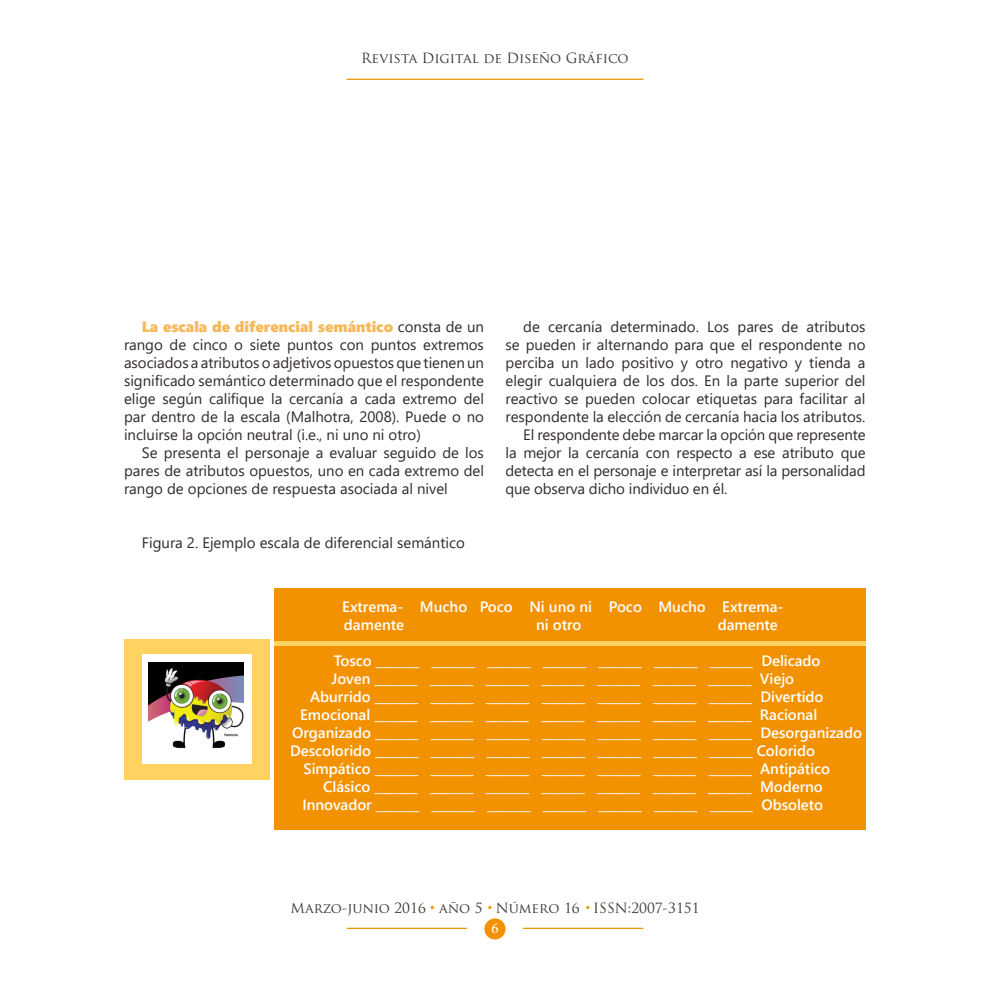
<style>
.page{position:relative;width:990px;height:990px;background:#fff}
.page>*{position:absolute;margin:0;border:0;box-sizing:border-box;transform-origin:0 0}
.Cuerpo{font:15px/18px "Segoe UI";color:#302a28;text-align:justify}
.Cuerpo-2{font:600 15px "Segoe UI";color:#fff}
.t1{font:15px "Minion Pro";color:#fff}
.t2{font:13.75px "Trajan Pro";color:#3b3532}
.s1{font-family:"Segoe UI Black";color:#f7b859}
</style>
<div class="page">
<div style="left:484px;top:918px;width:22px;height:22px;background:#f39200;border-radius:50%"></div>
<hr style="left:347px;top:79px;width:296px;height:1px;background:#f39200">
<hr style="left:347px;top:928px;width:120px;height:1px;background:#f39200">
<hr style="left:523px;top:928px;width:120px;height:1px;background:#f39200">
<div style="left:275px;top:588px;width:591px;height:241px;background:#f39200"></div>
<div style="left:124px;top:639px;width:145px;height:141px;background:#ffd261"></div>
<div style="left:275px;top:641px;width:591px;height:5px;background:#ffd261"></div>
<div style="left:142px;top:654px;width:110px;height:110px;background:#fff"></div>
<img style="left:149px;top:662px;width:94px;height:87px">
<p class="t2" style="left:361px;top:50px;width:269px">Revista Digital de Diseño Gráfico</p>
<p class="Cuerpo" style="left:124px;top:318px;width:362px;text-indent:18px"><span class="s1">La escala de diferencial semántico</span> consta de un rango de cinco o siete puntos con puntos extremos asociados a atributos o adjetivos opuestos que tienen un significado semántico determinado que el respondente elige según califique la cercanía a cada extremo del par dentro de la escala (Malhotra, 2008). Puede o no incluirse la opción neutral (i.e., ni uno ni otro)</p>
<p class="Cuerpo" style="left:124px;top:444px;width:361px;text-indent:18px">Se presenta el personaje a evaluar seguido de los pares de atributos opuestos, uno en cada extremo del rango de opciones de respuesta asociada al nivel</p>
<p class="Cuerpo" style="left:142px;top:534px;width:325px">Figura 2. Ejemplo escala de diferencial semántico</p>
<p class="Cuerpo" style="left:506px;top:318px;width:362px;text-indent:18px">de cercanía determinado. Los pares de atributos se pueden ir alternando para que el respondente no perciba un lado positivo y otro negativo y tienda a elegir cualquiera de los dos. En la parte superior del reactivo se pueden colocar etiquetas para facilitar al respondente la elección de cercanía hacia los atributos.</p>
<p class="Cuerpo" style="left:506px;top:426px;width:362px;text-indent:18px">El respondente debe marcar la opción que represente la mejor la cercanía con respecto a ese atributo que detecta en el personaje e interpretar así la personalidad que observa dicho individuo en él.</p>
<p class="Cuerpo-2" style="left:342px;top:595px;width:443px">Extrema- Mucho Poco Ni uno ni Poco Mucho Extrema-</p>
<p class="Cuerpo-2" style="left:344px;top:613px;width:62px">damente</p>
<p class="Cuerpo-2" style="left:536px;top:613px;width:47px">ni otro</p>
<p class="Cuerpo-2" style="left:718px;top:613px;width:62px">damente</p>
<p class="Cuerpo-2" style="left:334px;top:649px;width:488px">Tosco _______ _______ _______ _______ _______ _______ _______ Delicado</p>
<p class="Cuerpo-2" style="left:331px;top:667px;width:464px">Joven _______ _______ _______ _______ _______ _______ _______ Viejo</p>
<p class="Cuerpo-2" style="left:310px;top:685px;width:515px">Aburrido _______ _______ _______ _______ _______ _______ _______ Divertido</p>
<p class="Cuerpo-2" style="left:300px;top:703px;width:519px">Emocional _______ _______ _______ _______ _______ _______ _______ Racional</p>
<p class="Cuerpo-2" style="left:292px;top:721px;width:571px">Organizado _______ _______ _______ _______ _______ _______ _______ Desorganizado</p>
<p class="Cuerpo-2" style="left:290px;top:739px;width:527px">Descolorido _______ _______ _______ _______ _______ _______ _______ Colorido</p>
<p class="Cuerpo-2" style="left:304px;top:757px;width:528px">Simpático _______ _______ _______ _______ _______ _______ _______ Antipático</p>
<p class="Cuerpo-2" style="left:323px;top:775px;width:501px">Clásico _______ _______ _______ _______ _______ _______ _______ Moderno</p>
<p class="Cuerpo-2" style="left:303px;top:793px;width:522px">Innovador _______ _______ _______ _______ _______ _______ _______ Obsoleto</p>
<p class="t2" style="left:290px;top:899px;width:411px">Marzo-junio 2016 año 5 Número 16 ISSN:2007-3151</p>
<p class="t1" style="left:491px;top:918px;width:9px">6</p>
</div>
